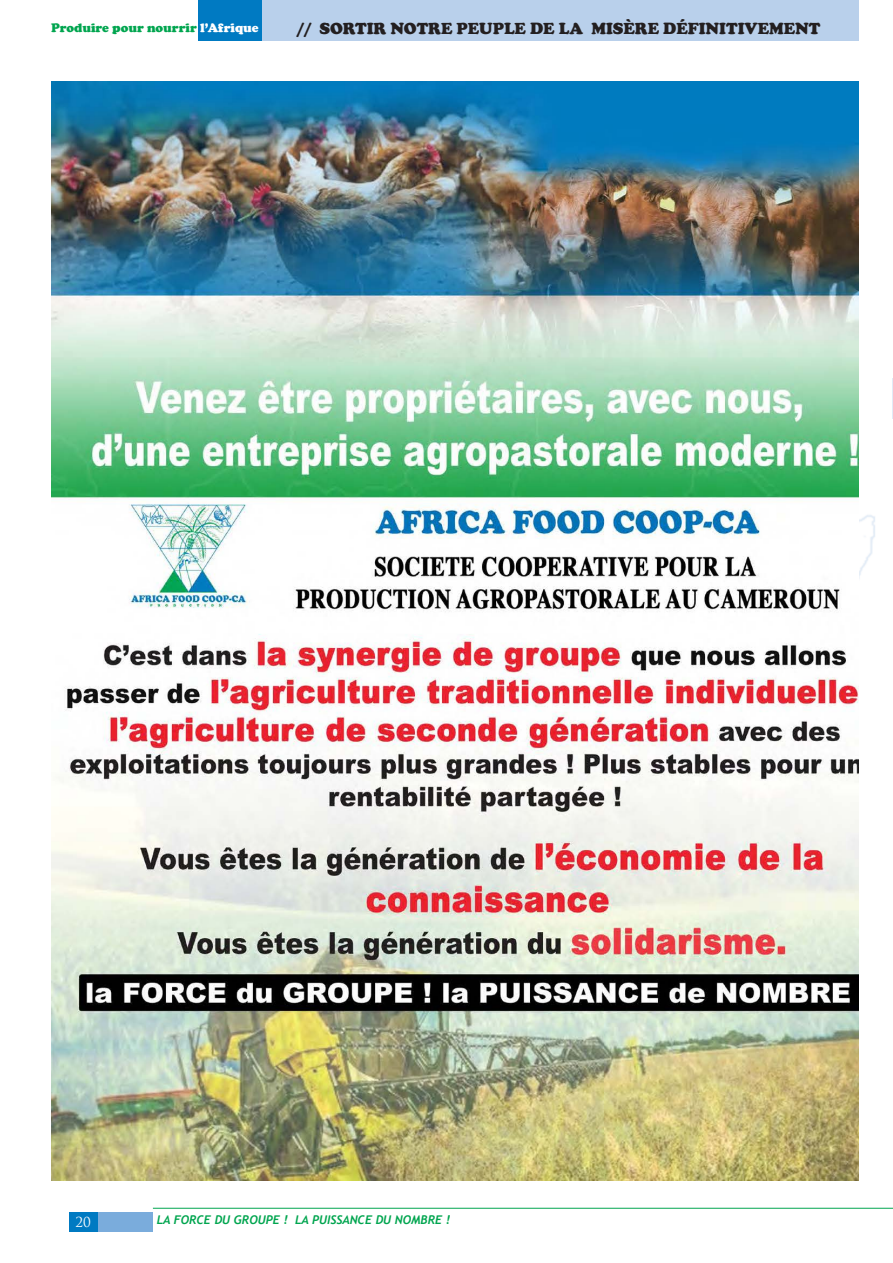
<style>
.page{position:relative;width:893px;height:1263px;background:#fff}
.page>*{position:absolute;margin:0;border:0;box-sizing:border-box;transform-origin:0 0}
.t1{font:900 16.5px "Cooper";color:#231f20}
.t2{font:13.5px "Trajan Pro";color:#fff}
.t3{font:900 12.75px "Cooper";color:#00a54f}
.t4{font:italic 700 12px "Trebuchet";color:#00a54f}
.s1{color:#fff}
</style>
<div class="page">
<div style="left:69px;top:1213px;width:28px;height:19px;background:#007ac2"></div>
<div style="left:98px;top:1213px;width:55px;height:19px;background:#7aacdc"></div>
<hr style="left:153px;top:1208px;width:740px;height:1px;background:#00a54f">
<div style="left:198px;top:0;width:64px;height:40px;background:#007ac2"></div>
<div style="left:263px;top:0;width:596px;height:40px;background:#b9d0eb"></div>
<hr style="left:892px;top:378px;width:1px;height:40px;background:#e1ebf7">
<img style="left:51px;top:81px;width:808px;height:1100px">
<p class="t3" style="left:51px;top:20px;width:209px">Produire pour nourrir <span class="s1">l’Afrique</span></p>
<p class="t1" style="left:297px;top:19px;width:525px">// SORTIR NOTRE PEUPLE DE LA MISÈRE DÉFINITIVEMENT</p>
<p class="t2" style="left:76px;top:1213px;width:17px">20</p>
<p class="t4" style="left:157px;top:1212px;width:295px">LA FORCE DU GROUPE ! LA PUISSANCE DU NOMBRE !</p>
</div>
